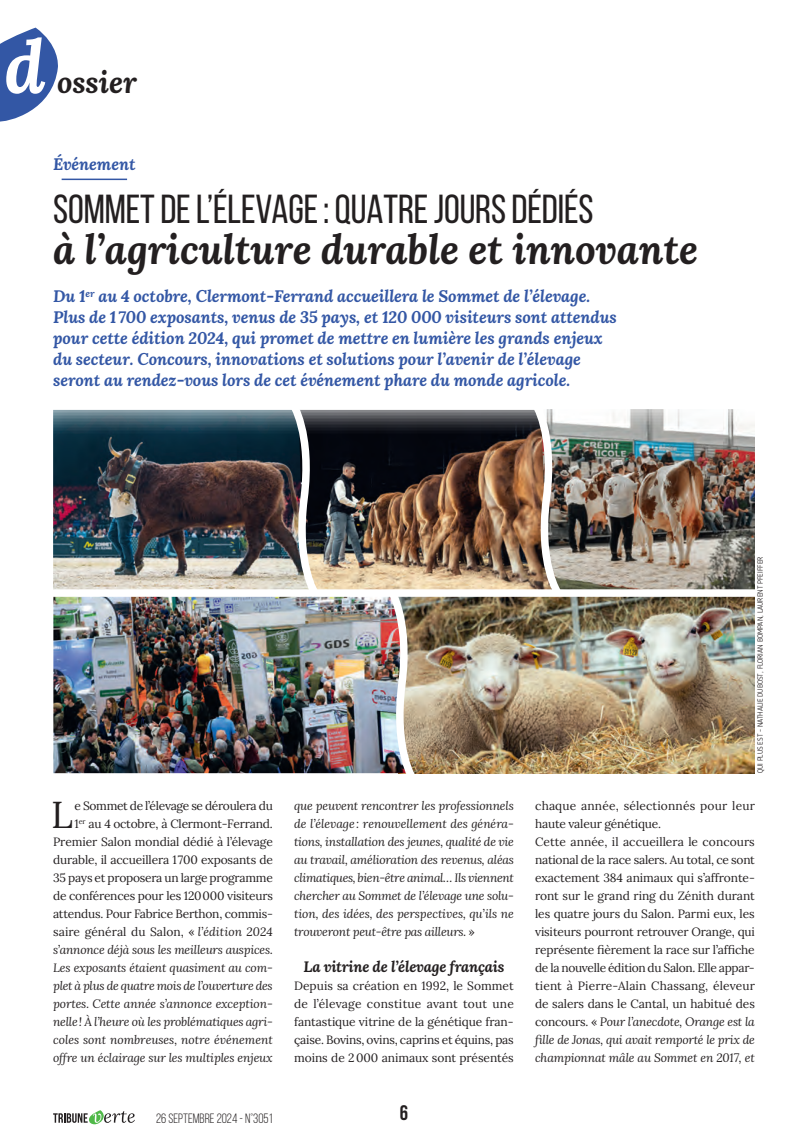
<style>
.page{position:relative;width:808px;height:1148px;background:#fff}
.page>*{position:absolute;margin:0;border:0;box-sizing:border-box;transform-origin:0 0}
.t1{font:italic 700 73.5px "Lora";color:#fff}
.t2{font:40.5px "Bebas Neue";letter-spacing:-.005em;color:#231f20}
.t3{font:italic 700 40.5px "Lora";letter-spacing:-.005em;color:#231f20}
.t4{font:37.65px "Lora";color:#231f20}
.t5{font:italic 700 30px "Lora";letter-spacing:-.005em;color:#231f20}
.t6{font:700 21px "Bebas Neue";color:#231f20}
.t7{font:italic 700 16.5px/21px "Lora";letter-spacing:-.005em;color:#3357a5}
.t8{font:italic 700 15px "Lora";letter-spacing:-.015em;color:#231f20}
.t9{font:13.5px "Bebas Neue";color:#231f20}
.t10{font:italic 12px/18px "Lora";letter-spacing:-.015em;color:#231f20;text-align:right}
.t11{font:12px/18px "Lora";letter-spacing:-.01em;color:#231f20;text-align:justify}
.t12{font:300 7.5px "Blogger Sans";letter-spacing:-.005em;color:#231f20}
.s1{font-style:normal}
.s2{font-style:italic}
</style>
<div class="page">
<hr style="left:62px;top:179px;width:65px;height:1px;background:#3357a5">
<img style="left:53px;top:410px;width:232px;height:179px">
<img style="left:421px;top:597px;width:334px;height:176px">
<img style="left:53px;top:597px;width:329px;height:176px">
<img style="left:382px;top:597px;width:39px;height:177px">
<img style="left:566px;top:410px;width:189px;height:179px">
<img style="left:323px;top:410px;width:204px;height:179px">
<img style="left:285px;top:409px;width:38px;height:193px">
<img style="left:527px;top:409px;width:39px;height:192px">
<div style="left:42px;top:589px;width:718px;height:8px;background:#fff"></div>
<svg style="left:0;top:28px;width:58px;height:94px"></svg>
<svg style="left:53px;top:1110px;width:82px;height:14px"></svg>
<h1 class="t1" style="left:4px;top:14px;width:43px">d</h1>
<h3 class="t5" style="left:57px;top:60px;width:81px">ossier</h3>
<h3 class="t7" style="left:53px;top:153px;width:84px">Événement</h3>
<h2 class="t2" style="left:53px;top:187px;width:542px">SOMMET DE L’ÉLEVAGE: QUATRE JOURS DÉDIÉS</h2>
<h2 class="t3" style="left:53px;top:220px;width:646px">à l’agriculture durable et innovante</h2>
<p class="t7" style="left:53px;top:285px;width:565px">Du 1<sup>er</sup> au 4 octobre, Clermont-Ferrand accueillera le Sommet de l’élevage.<br>Plus de 1700 exposants, venus de 35 pays, et 120 000 visiteurs sont attendus pour cette édition 2024, qui promet de mettre en lumière les grands enjeux du secteur. Concours, innovations et solutions pour l’avenir de l’élevage seront au rendez-vous lors de cet événement phare du monde agricole.</p>
<p class="t12" style="left:755px;top:773px;width:218px;rotate:-90deg">QUI PLUS EST - NATHALIE DUBOST, FLORIAN BOMPAN, LAURENT PFEIFFER</p>
<p class="t10" style="left:53px;top:796px;width:221px"><span class="s1">e Sommet de l’élevage se déroulera du<br>1</span><sup>er</sup> <span class="s1">au 4 octobre, à Clermont-Ferrand.<br>Premier Salon mondial dédié à l’élevage durable, il accueillera 1700 exposants de 35 pays et proposera un large programme de conférences pour les 120000 visiteurs attendus. Pour Fabrice Berthon, commis&shy;saire général du Salon, «</span> l’édition 2024 s’annonce déjà sous les meilleurs auspices.<br>Les exposants étaient quasiment au com&shy;plet à plus de quatre mois de l’ouverture des portes. Cette année s’annonce exception&shy;nelle! À l’heure où les problématiques agri&shy;coles sont nombreuses, notre événement offre un éclairage sur les multiples enjeux</p>
<p class="t10" style="left:294px;top:796px;width:221px;text-align:justify">que peuvent rencontrer les professionnels de l’élevage: renouvellement des généra&shy;tions, installation des jeunes, qualité de vie au travail, amélioration des revenus, aléas climatiques, bien-être animal… Ils viennent chercher au Sommet de l’élevage une solu&shy;tion, des idées, des perspectives, qu’ils ne trouveront peut-être pas ailleurs. <span class="s1">»</span></p>
<h3 class="t4" style="left:51px;top:786px;width:23px">L</h3>
<p class="t8" style="left:303px;top:956px;width:202px">La vitrine de l’élevage français</p>
<p class="t11" style="left:294px;top:976px;width:221px">Depuis sa création en 1992, le Sommet de l’élevage constitue avant tout une fantastique vitrine de la génétique fran&shy;çaise. Bovins, ovins, caprins et équins, pas moins de 2000 animaux sont présentés</p>
<p class="t9" style="left:156px;top:1111px;width:118px">26 SEPTEMBRE 2024 - N°3051</p>
<h3 class="t6" style="left:400px;top:1101px;width:10px">6</h3>
<p class="t11" style="left:535px;top:796px;width:221px;text-align:left">chaque année, sélectionnés pour leur haute valeur génétique.<br>Cette année, il accueillera le concours national de la race salers. Au total, ce sont exactement 384 animaux qui s’affronte&shy;ront sur le grand ring du Zénith durant les quatre jours du Salon. Parmi eux, les visiteurs pourront retrouver Orange, qui représente fièrement la race sur l’affiche de la nouvelle édition du Salon. Elle appar&shy;tient à Pierre-Alain Chassang, éleveur de salers dans le Cantal, un habitué des concours. « <span class="s2">Pour l’anecdote, Orange est la fille de Jonas, qui avait remporté le prix de championnat mâle au Sommet en 2017, et</span></p>
</div>
